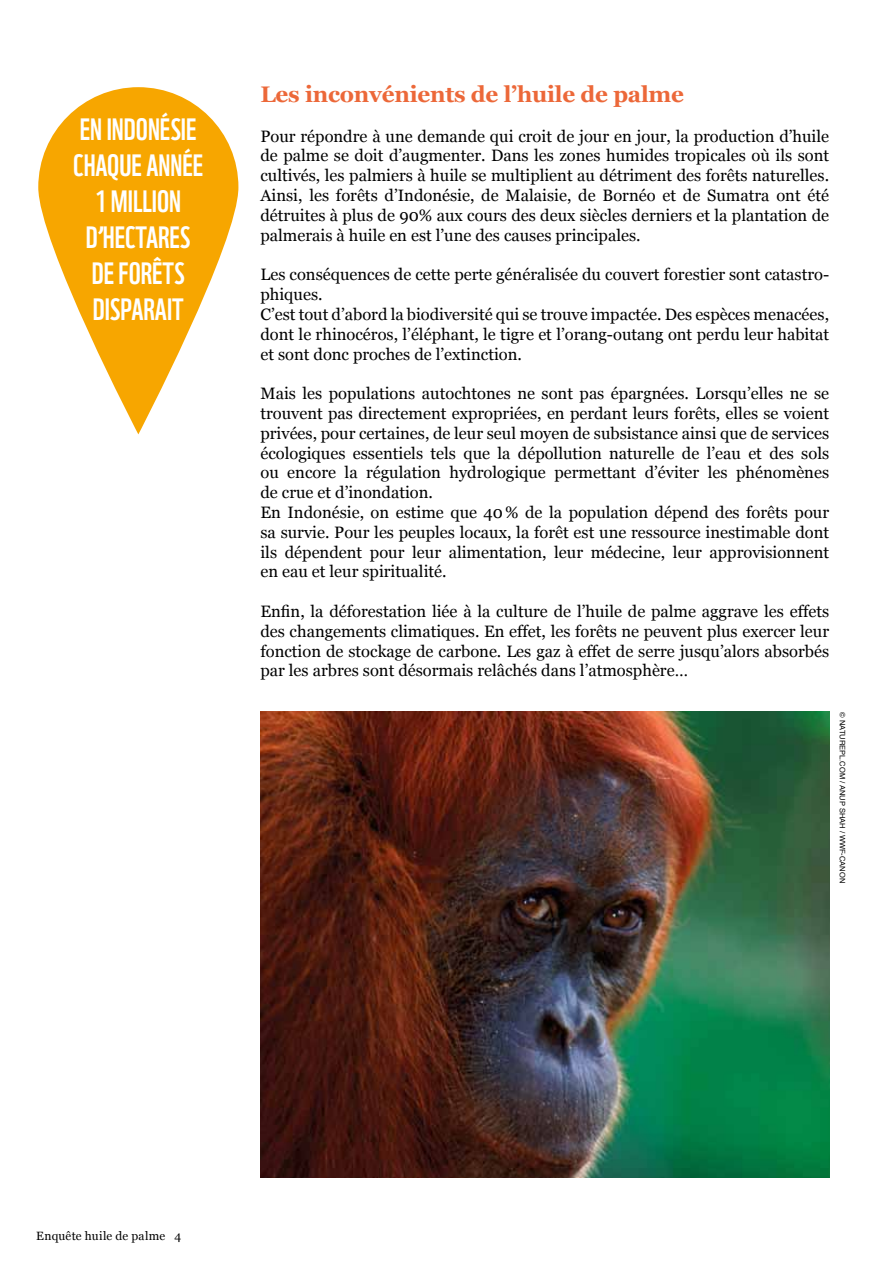
<style>
.page{position:relative;width:893px;height:1263px;background:#fff}
.page>*{position:absolute;margin:0;border:0;box-sizing:border-box;transform-origin:0 0}
.t1{font:30px "WWF";color:#fff}
.t2{font:700 22.5px "Georgia";letter-spacing:-.01em;color:#ec6839}
.t3{font:16.5px/19.8px "Georgia";color:#000;text-align:justify}
.t4{font:12px "Georgia";letter-spacing:.015em;color:#000}
.t5{font:7.5px "Helvetica";color:#000}
</style>
<div class="page">
<img style="left:260px;top:711px;width:570px;height:467px">
<svg style="left:38px;top:87px;width:200px;height:347px;fill:#f7a600"></svg>
<h1 class="t1" style="left:80px;top:106px;width:118px">EN INDONÉSIE</h1>
<h1 class="t1" style="left:73px;top:142px;width:131px">CHAQUE ANNÉE</h1>
<h1 class="t1" style="left:95px;top:178px;width:87px">1 MILLION</h1>
<h1 class="t1" style="left:86px;top:214px;width:105px">D’HECTARES</h1>
<h1 class="t1" style="left:92px;top:250px;width:93px">DE FORÊTS</h1>
<h1 class="t1" style="left:93px;top:286px;width:11px">DISPA</h1>
<h1 class="t1" style="left:144px;top:286px;width:42px">RAIT</h1>
<h2 class="t2" style="left:260px;top:80px;width:425px">Les inconvénients de l’huile de palme</h2>
<p class="t3" style="left:260px;top:126px;width:570px">Pour répondre à une demande qui croit de jour en jour, la production d’huile de palme se doit d’augmenter. Dans les zones humides tropicales où ils sont cultivés, les palmiers à huile se multiplient au détriment des forêts naturelles.<br>Ainsi, les forêts d’Indonésie, de Malaisie, de Bornéo et de Sumatra ont été détruites à plus de 90% aux cours des deux siècles derniers et la plantation de palmerais à huile en est l’une des causes principales.</p>
<p class="t3" style="left:260px;top:265px;width:570px;text-align:left">Les conséquences de cette perte généralisée du couvert forestier sont catastro&shy;phiques.<br>C’est tout d’abord la biodiversité qui se trouve impactée. Des espèces menacées, dont le rhinocéros, l’éléphant, le tigre et l’orang-outang ont perdu leur habitat et sont donc proches de l’extinction.</p>
<p class="t3" style="left:260px;top:384px;width:570px;text-align:left">Mais les populations autochtones ne sont pas épargnées. Lorsqu’elles ne se trouvent pas directement expropriées, en perdant leurs forêts, elles se voient privées, pour certaines, de leur seul moyen de subsistance ainsi que de services écologiques essentiels tels que la dépollution naturelle de l’eau et des sols ou encore la régulation hydrologique permettant d’éviter les phénomènes de crue et d’inondation.<br>En Indonésie, on estime que 40% de la population dépend des forêts pour sa survie. Pour les peuples locaux, la forêt est une ressource inestimable dont ils dépendent pour leur alimentation, leur médecine, leur approvisionnent en eau et leur spiritualité.</p>
<p class="t3" style="left:260px;top:602px;width:570px">Enfin, la déforestation liée à la culture de l’huile de palme aggrave les effets des changements climatiques. En effet, les forêts ne peuvent plus exercer leur fonction de stockage de carbone. Les gaz à effet de serre jusqu’alors absorbés par les arbres sont désormais relâchés dans l’atmosphère…</p>
<p class="t5" style="left:848px;top:712px;width:172px;rotate:90deg">© naturepl.com / anup shah / WWF-canon</p>
<p class="t4" style="left:36px;top:1228px;width:146px">Enquête huile de palme 4</p>
</div>
